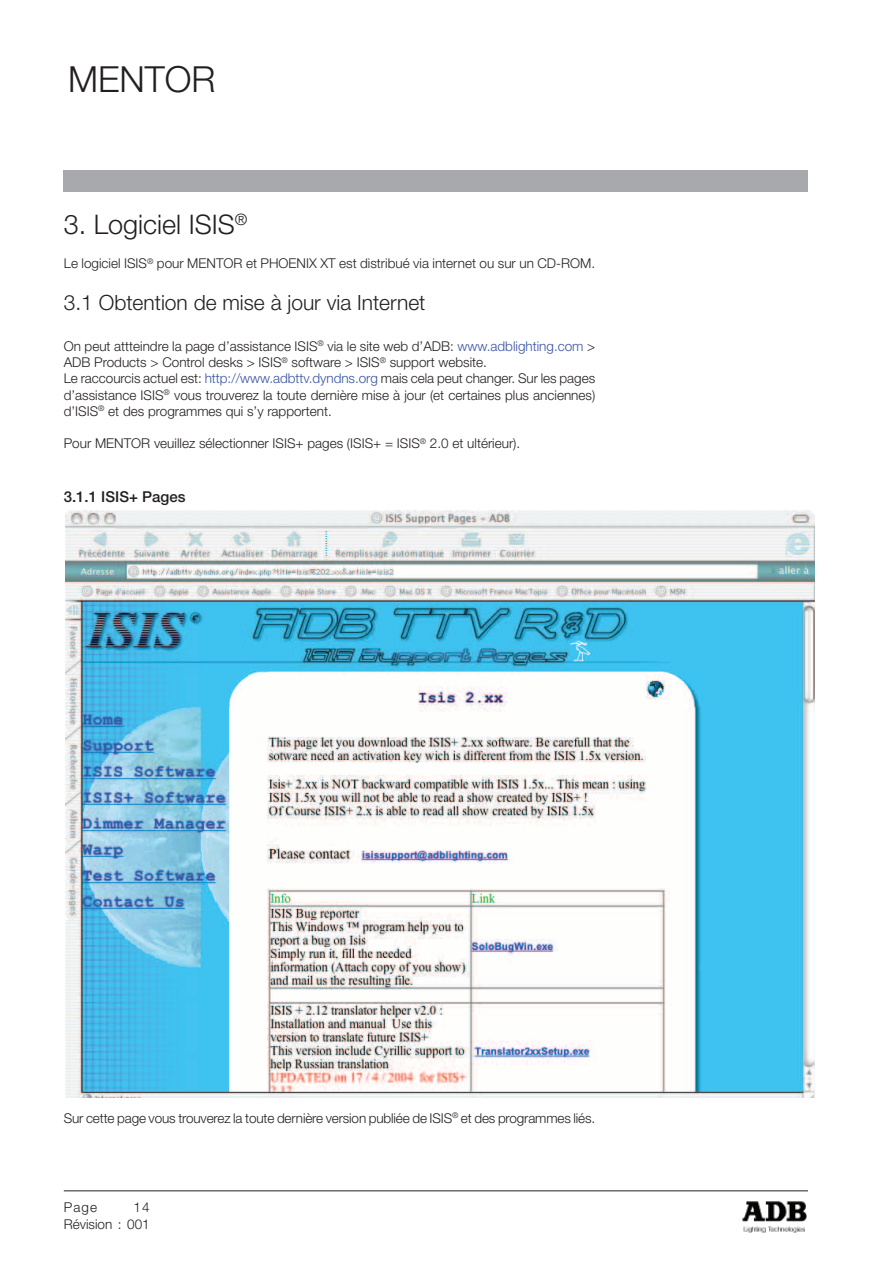
<style>
.page{position:relative;width:893px;height:1263px;background:#fff}
.page>*{position:absolute;margin:0;border:0;box-sizing:border-box;transform-origin:0 0}
.t1{font:300 36px "Helvetica Neue";color:#231f20}
.t2{font:300 27px "Helvetica Neue";color:#231f20}
.t3{font:300 21px "Helvetica Neue";color:#231f20}
.t4{font:500 15px "Helvetica Neue";color:#231f20}
.t5{font:300 13.5px/16.2px "Helvetica Neue";color:#231f20;text-align:right}
.s1{color:#3853a3}
</style>
<div class="page">
<hr style="left:64px;top:1190px;width:744px;height:1px;background:#231f20">
<img style="left:742px;top:1201px;width:65px;height:32px">
<div style="left:63px;top:171px;width:745px;height:21px;background:#a8a9ad"></div>
<img style="left:66px;top:510px;width:748px;height:588px">
<h1 class="t1" style="left:68px;top:57px;width:149px">MENTOR</h1>
<h2 class="t2" style="left:64px;top:208px;width:185px">3. Logiciel ISIS<sup>®</sup></h2>
<p class="t5" style="left:64px;top:255px;width:533px">Le logiciel ISIS<sup>®</sup> pour MENTOR et PHOENIX XT est distribué via internet ou sur un CD-ROM.</p>
<h3 class="t3" style="left:64px;top:289px;width:363px">3.1 Obtention de mise à jour via Internet</h3>
<p class="t5" style="left:64px;top:338px;width:533px;text-align:left">On peut attteindre la page d’assistance ISIS<sup>®</sup> via le site web d’ADB: <span class="s1">www.adblighting.com</span> &gt; ADB Products &gt; Control desks &gt; ISIS<sup>®</sup> software &gt; ISIS<sup>®</sup> support website.<br>Le raccourcis actuel est: <span class="s1">http://www.adbttv.dyndns.org</span> mais cela peut changer. Sur les pages d’assistance ISIS<sup>®</sup> vous trouverez la toute dernière mise à jour (et certaines plus anciennes) d’ISIS<sup>®</sup> et des programmes qui s’y rapportent.</p>
<p class="t5" style="left:64px;top:435px;width:458px">Pour MENTOR veuillez sélectionner ISIS+ pages (ISIS+ = ISIS<sup>®</sup> 2.0 et ultérieur).</p>
<p class="t4" style="left:64px;top:488px;width:123px">3.1.1 ISIS+ Pages</p>
<p class="t5" style="left:64px;top:1109px;width:533px">Sur cette page vous trouverez la toute dernière version publiée de ISIS<sup>®</sup> et des programmes liés.</p>
<p class="t5" style="left:64px;top:1199px;width:35px">Page</p>
<p class="t5" style="left:64px;top:1199px;width:87px">14<br>Révision : 001</p>
</div>
